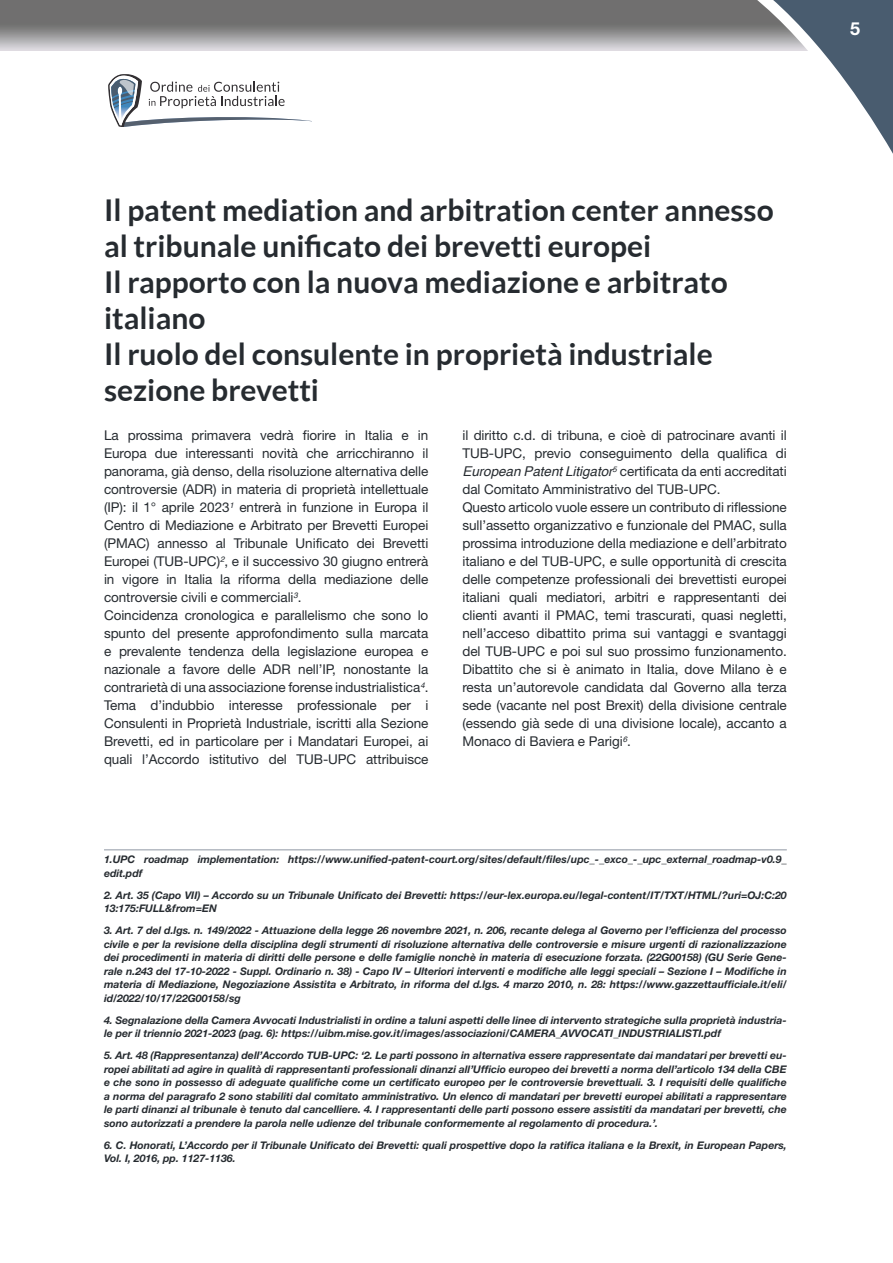
<style>
.page{position:relative;width:893px;height:1263px;background:#fff}
.page>*{position:absolute;margin:0;border:0;box-sizing:border-box;transform-origin:0 0}
.t1{font:700 30px/36px "Lato";color:#262b30}
.t2{font:700 18px "Helvetica Neue";color:#fff}
.t3{font:13.5px/18px "Helvetica Neue";letter-spacing:-.005em;color:#262b30}
.t4{font:italic 700 10.5px/13.5px "Helvetica Neue";color:#262b30}
.s1{font-family:"Helvetica";font-style:italic}
</style>
<div class="page">
<svg style="left:0;top:0;width:712px;height:51px;background:#8c8b8c"></svg>
<svg style="left:712px;top:0;width:181px;height:154px"></svg>
<svg style="left:108px;top:74px;width:204px;height:53px"></svg>
<hr style="left:104px;top:849px;width:683px;height:1px;background:#b5bac2">
<h2 class="t2" style="left:850px;top:18px;width:12px">5</h2>
<h1 class="t1" style="left:104px;top:192px;width:671px">Il patent mediation and arbitration center annesso al tribunale unificato dei brevetti europei<br>Il rapporto con la nuova mediazione e arbitrato italiano<br>Il ruolo del consulente in proprietà industriale sezione brevetti</h1>
<p class="t3" style="left:104px;top:426px;width:326px">La prossima primavera vedrà fiorire in Italia e in Europa due interessanti novità che arricchiranno il panorama, già denso, della risoluzione alternativa delle controversie (ADR) in materia di proprietà intellettuale (IP): il 1° aprile 2023<sup>1</sup> entrerà in funzione in Europa il Centro di Mediazione e Arbitrato per Brevetti Europei (PMAC) annesso al Tribunale Unificato dei Brevetti Europei (TUB-UPC)<sup>2</sup>, e il successivo 30 giugno entrerà in vigore in Italia la riforma della mediazione delle controversie civili e commerciali<sup>3</sup>.<br>Coincidenza cronologica e parallelismo che sono lo spunto del presente approfondimento sulla marcata e prevalente tendenza della legislazione europea e nazionale a favore delle ADR nell’IP, nonostante la contrarietà di una associazione forense industrialistica<sup>4</sup>.<br>Tema d’indubbio interesse professionale per i Consulenti in Proprietà Industriale, iscritti alla Sezione Brevetti, ed in particolare per i Mandatari Europei, ai quali l’Accordo istitutivo del TUB-UPC attribuisce</p>
<p class="t3" style="left:462px;top:426px;width:326px">il diritto c.d. di tribuna, e cioè di patrocinare avanti il TUB-UPC, previo conseguimento della qualifica di <span class="s1">European Patent Litigator</span><sup>5</sup> certificata da enti accreditati dal Comitato Amministrativo del TUB-UPC.<br>Questo articolo vuole essere un contributo di riflessione sull’assetto organizzativo e funzionale del PMAC, sulla prossima introduzione della mediazione e dell’arbitrato italiano e del TUB-UPC, e sulle opportunità di crescita delle competenze professionali dei brevettisti europei italiani quali mediatori, arbitri e rappresentanti dei clienti avanti il PMAC, temi trascurati, quasi negletti, nell’acceso dibattito prima sui vantaggi e svantaggi del TUB-UPC e poi sul suo prossimo funzionamento.<br>Dibattito che si è animato in Italia, dove Milano è e resta un’autorevole candidata dal Governo alla terza sede (vacante nel post Brexit) della divisione centrale (essendo già sede di una divisione locale), accanto a Monaco di Baviera e Parigi<sup>6</sup>.</p>
<p class="t4" style="left:104px;top:852px;width:684px">1.UPC roadmap implementation: https://www.unified-patent-court.org/sites/default/files/upc_-_exco_-_upc_external_roadmap-v0.9_ edit.pdf</p>
<p class="t4" style="left:104px;top:888px;width:684px">2. Art. 35 (Capo VII) – Accordo su un Tribunale Unificato dei Brevetti: https://eur-lex.europa.eu/legal-content/IT/TXT/HTML/?uri=OJ:C:20<br>13:175:FULL&amp;from=EN</p>
<p class="t4" style="left:104px;top:923px;width:684px;text-align:justify">3. Art. 7 del d.lgs. n. 149/2022 - Attuazione della legge 26 novembre 2021, n. 206, recante delega al Governo per l’efficienza del processo civile e per la revisione della disciplina degli strumenti di risoluzione alternativa delle controversie e misure urgenti di razionalizzazione dei procedimenti in materia di diritti delle persone e delle famiglie nonchè in materia di esecuzione forzata. (22G00158) (GU Serie Gene&shy;rale n.243 del 17-10-2022 - Suppl. Ordinario n. 38) - Capo IV – Ulteriori interventi e modifiche alle leggi speciali – Sezione I – Modifiche in materia di Mediazione, Negoziazione Assistita e Arbitrato, in riforma del d.lgs. 4 marzo 2010, n. 28: https://www.gazzettaufficiale.it/eli/ id/2022/10/17/22G00158/sg</p>
<p class="t4" style="left:104px;top:1013px;width:684px">4. Segnalazione della Camera Avvocati Industrialisti in ordine a taluni aspetti delle linee di intervento strategiche sulla proprietà industria&shy;le per il triennio 2021-2023 (pag. 6): https://uibm.mise.gov.it/images/associazioni/CAMERA_AVVOCATI_INDUSTRIALISTI.pdf</p>
<p class="t4" style="left:104px;top:1049px;width:684px;text-align:justify">5. Art. 48 (Rappresentanza) dell’Accordo TUB-UPC: ‘2. Le parti possono in alternativa essere rappresentate dai mandatari per brevetti eu&shy;ropei abilitati ad agire in qualità di rappresentanti professionali dinanzi all’Ufficio europeo dei brevetti a norma dell’articolo 134 della CBE e che sono in possesso di adeguate qualifiche come un certificato europeo per le controversie brevettuali. 3. I requisiti delle qualifiche a norma del paragrafo 2 sono stabiliti dal comitato amministrativo. Un elenco di mandatari per brevetti europei abilitati a rappresentare le parti dinanzi al tribunale è tenuto dal cancelliere. 4. I rappresentanti delle parti possono essere assistiti da mandatari per brevetti, che sono autorizzati a prendere la parola nelle udienze del tribunale conformemente al regolamento di procedura.’.</p>
<p class="t4" style="left:104px;top:1138px;width:684px">6. C. Honorati, L’Accordo per il Tribunale Unificato dei Brevetti: quali prospettive dopo la ratifica italiana e la Brexit, in European Papers,<br>Vol. I, 2016, pp. 1127-1136.</p>
</div>
